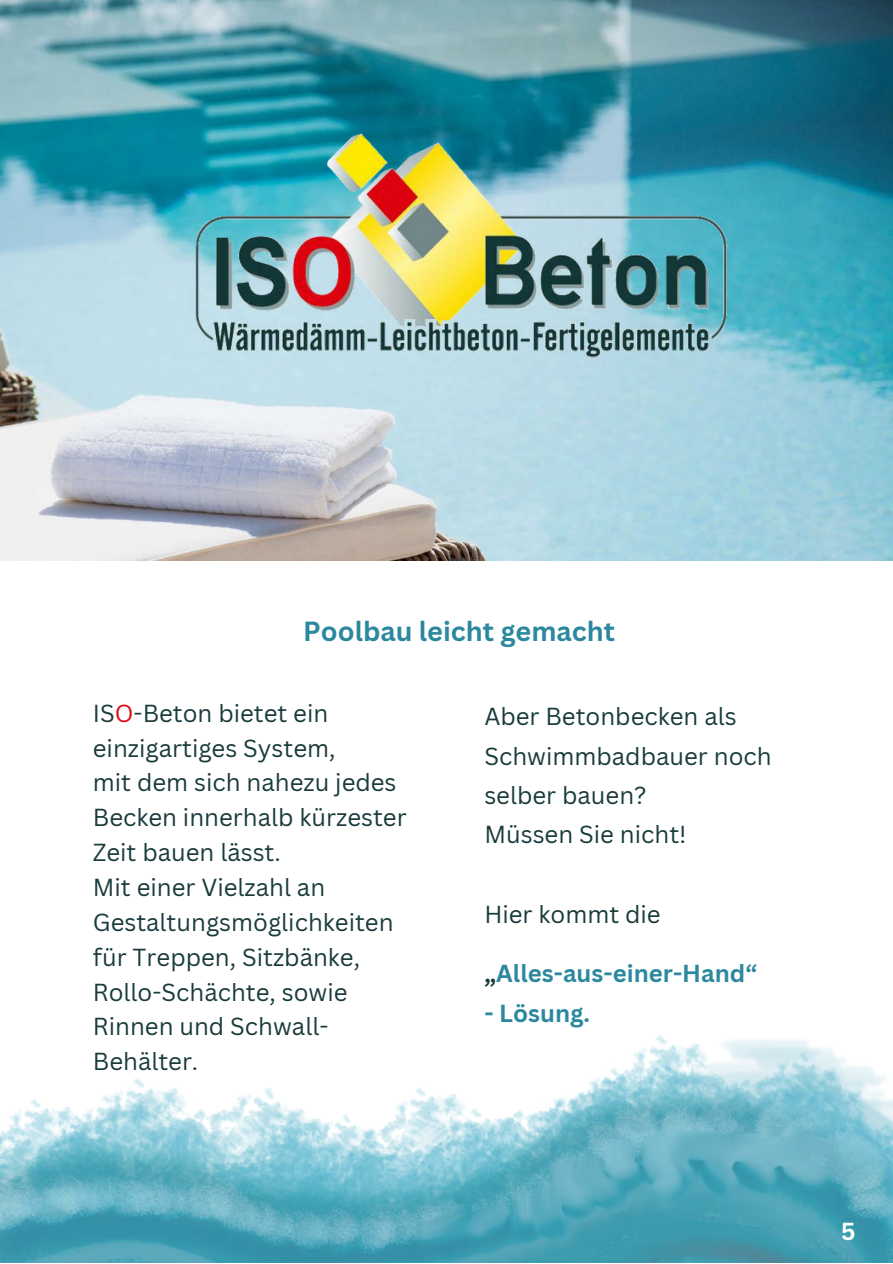
<style>
.page{position:relative;width:893px;height:1264px;background:#fff}
.page>*{position:absolute;margin:0;border:0;box-sizing:border-box;transform-origin:0 0}
.t1{font:700 27px "Canva Sans";color:#2b889e}
.t2{font:24px/34.8px "Canva Sans";color:#193b3b}
.t3{font:700 24px "Canva Sans";color:#2b889e}
.t4{font:700 24px "Canva Sans";color:#fff}
.s1{color:#dd0b12}
.s2{color:#193b3b}
</style>
<div class="page">
<img style="left:0;top:0;width:892px;height:560px">
<img style="left:182px;top:127px;width:554px;height:232px">
<img style="left:0;top:1035px;width:892px;height:227px">
<p class="t1" style="left:303px;top:612px;width:313px">Poolbau leicht gemacht</p>
<p class="t2" style="left:93px;top:695px;width:315px">IS<span class="s1">O</span>-Beton bietet ein einzigartiges System,<br>mit dem sich nahezu jedes<br>Becken innerhalb kürzester<br>Zeit bauen lässt.<br>Mit einer Vielzahl an<br>Gestaltungsmöglichkeiten für Treppen, Sitzbänke,<br>Rollo-Schächte, sowie<br>Rinnen und Schwall-<br>Behälter.</p>
<p class="t2" style="left:484px;top:696px;width:289px;line-height:39.3px">Aber Betonbecken als<br>Schwimmbadbauer noch selber bauen?<br>Müssen Sie nicht!</p>
<p class="t2" style="left:484px;top:896px;width:178px">Hier kommt die</p>
<p class="t3" style="left:484px;top:956px;width:274px"><span class="s2">„</span>Alles-aus-einer-Hand“</p>
<p class="t3" style="left:484px;top:996px;width:107px">- Lösung.</p>
<p class="t4" style="left:841px;top:1214px;width:16px">5</p>
</div>
